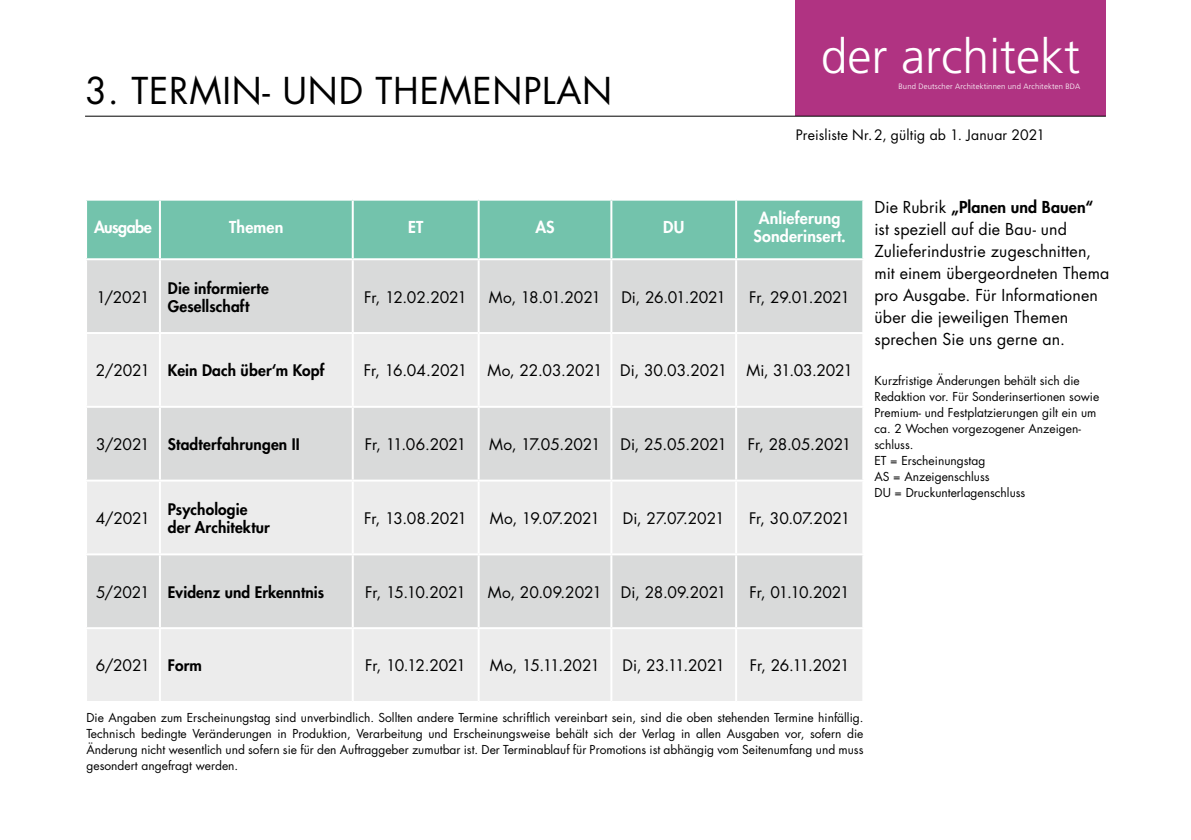
<style>
.page{position:relative;width:1191px;height:840px;background:#fff}
.page>*{position:absolute;margin:0;border:0;box-sizing:border-box;transform-origin:0 0}
.t1{font:300 48.2px "BDA Frutiger";color:#fff}
.t2{font:36px "Futura Std";letter-spacing:.02em;color:#000}
.t3{font:16px/22px "Futura Std";letter-spacing:.01em;color:#000}
.t4{font:800 16px/18px "Futura Std";letter-spacing:.01em;color:#fff;text-align:center}
.t5{font:800 16px "Futura Std";letter-spacing:-.035em;color:#fff}
.t6{font:15.6px "Futura Std";letter-spacing:-.01em;color:#000}
.t7{font:800 15.6px/18px "Futura Std";letter-spacing:.01em;color:#000}
.t8{font:15.6px "Futura Std";letter-spacing:-.035em;color:#000}
.t9{font:15.6px "Futura Std";letter-spacing:-.04em;color:#000}
.t10{font:15.6px "Futura Std";letter-spacing:-.045em;color:#000}
.t11{font:14px "Futura Std";letter-spacing:.01em;color:#000}
.t12{font:12px/16px "Futura Std";color:#000;text-align:justify}
.t13{font:300 7.8px "BDA Frutiger";letter-spacing:.02em;color:#fff}
.s1{font-weight:400}
.s2{font-weight:800}
</style>
<div class="page">
<div style="left:796px;top:0;width:310px;height:116px;background:#b03382"></div>
<div style="left:87px;top:200px;width:775px;height:58px;background:#73c3ac"></div>
<div style="left:87px;top:260px;width:775px;height:72px;background:#d9dada"></div>
<svg style="left:87px;top:334px;width:775px;height:366px;background:#e4e5e5"></svg>
<hr style="left:159px;top:200px;width:2px;height:58px;background:#fff">
<hr style="left:352px;top:200px;width:2px;height:58px;background:#fff">
<hr style="left:477px;top:200px;width:2px;height:58px;background:#fff">
<hr style="left:610px;top:200px;width:2px;height:58px;background:#fff">
<hr style="left:735px;top:200px;width:2px;height:58px;background:#fff">
<hr style="left:159px;top:260px;width:2px;height:72px;background:#fff">
<hr style="left:352px;top:260px;width:2px;height:72px;background:#fff">
<hr style="left:477px;top:260px;width:2px;height:72px;background:#fff">
<hr style="left:610px;top:260px;width:2px;height:72px;background:#fff">
<hr style="left:735px;top:260px;width:2px;height:72px;background:#fff">
<hr style="left:159px;top:334px;width:2px;height:71px;background:#fff">
<hr style="left:352px;top:334px;width:2px;height:71px;background:#fff">
<hr style="left:477px;top:334px;width:2px;height:71px;background:#fff">
<hr style="left:610px;top:334px;width:2px;height:71px;background:#fff">
<hr style="left:735px;top:334px;width:2px;height:71px;background:#fff">
<hr style="left:85px;top:405px;width:75px;height:2px;background:#fff">
<hr style="left:160px;top:405px;width:193px;height:2px;background:#fff">
<hr style="left:159px;top:407px;width:2px;height:72px;background:#fff">
<hr style="left:353px;top:405px;width:125px;height:2px;background:#fff">
<hr style="left:352px;top:407px;width:2px;height:72px;background:#fff">
<hr style="left:478px;top:405px;width:133px;height:2px;background:#fff">
<hr style="left:477px;top:407px;width:2px;height:72px;background:#fff">
<hr style="left:611px;top:405px;width:125px;height:2px;background:#fff">
<hr style="left:610px;top:407px;width:2px;height:72px;background:#fff">
<hr style="left:736px;top:405px;width:128px;height:2px;background:#fff">
<hr style="left:735px;top:407px;width:2px;height:72px;background:#fff">
<hr style="left:159px;top:555px;width:2px;height:71px;background:#fff">
<hr style="left:352px;top:555px;width:2px;height:71px;background:#fff">
<hr style="left:477px;top:555px;width:2px;height:71px;background:#fff">
<hr style="left:610px;top:555px;width:2px;height:71px;background:#fff">
<hr style="left:735px;top:555px;width:2px;height:71px;background:#fff">
<hr style="left:85px;top:626px;width:75px;height:2px;background:#fff">
<hr style="left:160px;top:626px;width:193px;height:2px;background:#fff">
<hr style="left:159px;top:628px;width:2px;height:72px;background:#fff">
<hr style="left:353px;top:626px;width:125px;height:2px;background:#fff">
<hr style="left:352px;top:628px;width:2px;height:72px;background:#fff">
<hr style="left:478px;top:626px;width:133px;height:2px;background:#fff">
<hr style="left:477px;top:628px;width:2px;height:72px;background:#fff">
<hr style="left:611px;top:626px;width:125px;height:2px;background:#fff">
<hr style="left:610px;top:628px;width:2px;height:72px;background:#fff">
<hr style="left:736px;top:626px;width:128px;height:2px;background:#fff">
<hr style="left:735px;top:628px;width:2px;height:72px;background:#fff">
<hr style="left:85px;top:479px;width:75px;height:2px;background:#fff">
<hr style="left:160px;top:479px;width:193px;height:2px;background:#fff">
<hr style="left:159px;top:481px;width:2px;height:72px;background:#fff">
<hr style="left:353px;top:479px;width:125px;height:2px;background:#fff">
<hr style="left:352px;top:481px;width:2px;height:72px;background:#fff">
<hr style="left:478px;top:479px;width:133px;height:2px;background:#fff">
<hr style="left:477px;top:481px;width:2px;height:72px;background:#fff">
<hr style="left:611px;top:479px;width:125px;height:2px;background:#fff">
<hr style="left:610px;top:481px;width:2px;height:72px;background:#fff">
<hr style="left:736px;top:479px;width:128px;height:2px;background:#fff">
<hr style="left:735px;top:481px;width:2px;height:72px;background:#fff">
<hr style="left:85px;top:553px;width:75px;height:2px;background:#fff">
<hr style="left:160px;top:553px;width:193px;height:2px;background:#fff">
<hr style="left:353px;top:553px;width:125px;height:2px;background:#fff">
<hr style="left:478px;top:553px;width:133px;height:2px;background:#fff">
<hr style="left:611px;top:553px;width:125px;height:2px;background:#fff">
<hr style="left:736px;top:553px;width:128px;height:2px;background:#fff">
<hr style="left:85px;top:116px;width:1021px;height:1px;background:#000">
<h2 class="t2" style="left:85px;top:68px;width:529px">3. TERMIN- UND THEMENPLAN</h2>
<h1 class="t1" style="left:820px;top:29px;width:261px">der architekt</h1>
<p class="t13" style="left:898px;top:81px;width:183px">Bund Deutscher Architektinnen und Architekten BDA</p>
<p class="t11" style="left:796px;top:126px;width:251px">Preisliste Nr.2, gültig ab 1. Januar 2021</p>
<h3 class="t5" style="left:94px;top:217px;width:59px">Ausgabe</h3>
<h3 class="t4" style="left:229px;top:218px;width:56px">Themen</h3>
<h3 class="t4" style="left:408px;top:218px;width:17px">ET</h3>
<h3 class="t4" style="left:535px;top:218px;width:21px">AS</h3>
<h3 class="t4" style="left:663px;top:218px;width:23px">DU</h3>
<h3 class="t4" style="left:753px;top:209px;width:94px">Anlieferung<br>Sonderinsert.</h3>
<p class="t6" style="left:96px;top:287px;width:55px">1/2021</p>
<p class="t7" style="left:168px;top:278px;width:102px">Die informierte<br>Gesellschaft</p>
<p class="t6" style="left:364px;top:287px;width:104px">Fr, 12.02.2021</p>
<p class="t9" style="left:489px;top:287px;width:114px">Mo, 18.01.2021</p>
<p class="t6" style="left:621px;top:287px;width:106px">Di, 26.01.2021</p>
<p class="t6" style="left:749px;top:287px;width:102px">Fr, 29.01.2021</p>
<p class="t7" style="left:96px;top:361px;width:230px"><span class="s1">2/2021</span> Kein Dach über‘m Kopf</p>
<p class="t6" style="left:364px;top:360px;width:105px">Fr, 16.04.2021</p>
<p class="t6" style="left:487px;top:360px;width:367px">Mo, 22.03.2021 Di, 30.03.2021 Mi, 31.03.2021</p>
<p class="t7" style="left:96px;top:435px;width:205px"><span class="s1">3/2021</span> Stadterfahrungen II</p>
<p class="t6" style="left:365px;top:434px;width:103px">Fr, 11.06.2021</p>
<p class="t6" style="left:489px;top:434px;width:113px">Mo, 17.05.2021</p>
<p class="t6" style="left:620px;top:434px;width:108px">Di, 25.05.2021</p>
<p class="t6" style="left:748px;top:434px;width:105px">Fr, 28.05.2021</p>
<p class="t6" style="left:96px;top:508px;width:56px">4/2021</p>
<p class="t7" style="left:168px;top:500px;width:104px">Psychologie der Architektur</p>
<p class="t6" style="left:364px;top:508px;width:104px">Fr, 13.08.2021</p>
<p class="t6" style="left:490px;top:508px;width:112px">Mo, 19.07.2021</p>
<p class="t6" style="left:623px;top:508px;width:103px">Di, 27.07.2021</p>
<p class="t6" style="left:749px;top:508px;width:103px">Fr, 30.07.2021</p>
<p class="t7" style="left:96px;top:582px;width:229px"><span class="s1">5/2021</span> Evidenz und Erkenntnis</p>
<p class="t8" style="left:365px;top:581px;width:102px">Fr, 15.10.2021</p>
<p class="t6" style="left:488px;top:581px;width:240px">Mo, 20.09.2021 Di, 28.09.2021</p>
<p class="t8" style="left:749px;top:581px;width:102px">Fr, 01.10.2021</p>
<h3 class="t3" style="left:874px;top:196px;width:236px">Die Rubrik <span class="s2">„Planen und Bauen“ </span>ist speziell auf die Bau- und<br>Zulieferindustrie zugeschnitten, mit einem übergeordneten Thema pro Ausgabe. Für Informationen über die jeweiligen Themen sprechen Sie uns gerne an.</h3>
<p class="t12" style="left:874px;top:372px;width:226px;text-align:left">Kurzfristige Änderungen behält sich die<br>Redaktion vor. Für Sonderinsertionen sowie<br>Premium- und Festplatzierungen gilt ein um ca. 2 Wochen vorgezogener Anzeigen&shy;schluss.<br>ET = Erscheinungstag<br>AS = Anzeigenschluss<br>DU = Druckunterlagenschluss</p>
<p class="t6" style="left:96px;top:655px;width:107px">6/2021 <span class="s2">Form</span></p>
<p class="t8" style="left:365px;top:655px;width:102px">Fr, 10.12.2021</p>
<p class="t10" style="left:490px;top:655px;width:112px">Mo, 15.11.2021</p>
<p class="t6" style="left:622px;top:655px;width:104px">Di, 23.11.2021</p>
<p class="t6" style="left:750px;top:655px;width:101px">Fr, 26.11.2021</p>
<p class="t12" style="left:86px;top:709px;width:778px">Die Angaben zum Erscheinungstag sind unverbindlich. Sollten andere Termine schriftlich vereinbart sein, sind die oben stehenden Termine hinfällig.<br>Technisch bedingte Veränderungen in Produktion, Verarbeitung und Erscheinungsweise behält sich der Verlag in allen Ausgaben vor, sofern die Änderung nicht wesentlich und sofern sie für den Auftraggeber zumutbar ist. Der Terminablauf für Promotions ist abhängig vom Seitenumfang und muss gesondert angefragt werden.</p>
</div>
